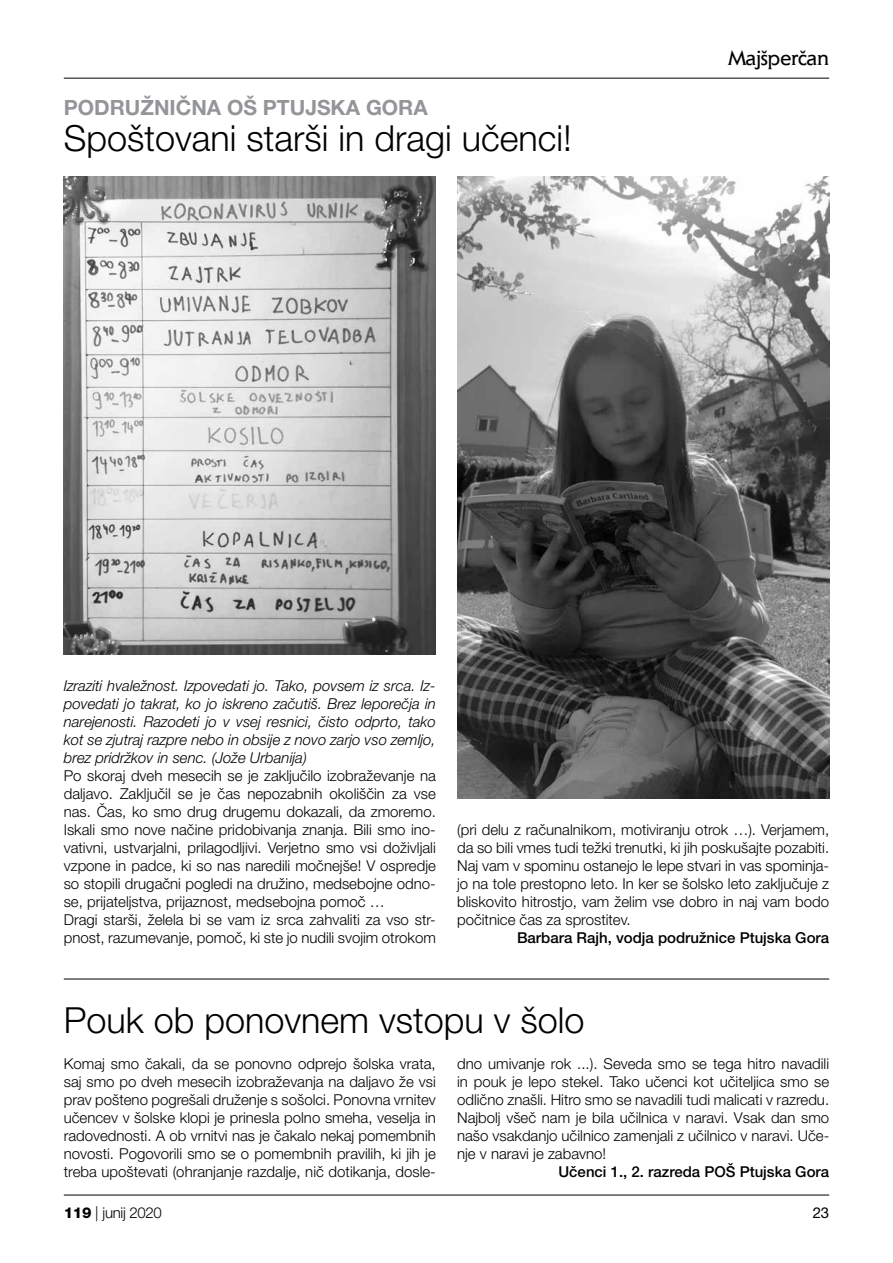
<style>
.page{position:relative;width:893px;height:1263px;background:#fff}
.page>*{position:absolute;margin:0;border:0;box-sizing:border-box;transform-origin:0 0}
.t1{font:300 36px "Helvetica Neue LT Pro";color:#000}
.t2{font:700 21px "Helvetica Neue LT Pro";color:#939598}
.t3{font:21px "Elan Itc TOT";letter-spacing:-.02em;color:#000}
.t4{font:300 15px/18px "Helvetica Neue LT Pro";color:#000;text-align:justify}
.t5{font:italic 300 15px/18px "Helvetica Neue LT Pro";color:#000;text-align:justify}
.t6{font:500 15px "Helvetica Neue LT Pro";color:#000}
.t7{font:300 15px "Helvetica Neue LT Pro";letter-spacing:-.02em;color:#000}
.t8{font:15px "Helvetica Neue LT Pro";color:#000}
.s1{font-weight:800}
</style>
<div class="page">
<hr style="left:64px;top:78px;width:765px;height:1px;background:#000">
<hr style="left:64px;top:1195px;width:765px;height:1px;background:#000">
<img style="left:64px;top:177px;width:372px;height:478px">
<img style="left:457px;top:177px;width:372px;height:622px">
<hr style="left:64px;top:979px;width:765px;height:1px;background:#000">
<h2 class="t2" style="left:64px;top:94px;width:366px">PODRUŽNIČNA OŠ PTUJSKA GORA</h2>
<h1 class="t1" style="left:64px;top:116px;width:510px">Spoštovani starši in dragi učenci!</h1>
<h2 class="t3" style="left:728px;top:46px;width:103px">Majšperčan</h2>
<p class="t5" style="left:64px;top:676px;width:374px">Izraziti hvaležnost. Izpovedati jo. Tako, povsem iz srca. Iz&shy;povedati jo takrat, ko jo iskreno začutiš. Brez leporečja in narejenosti. Razodeti jo v vsej resnici, čisto odprto, tako kot se zjutraj razpre nebo in obsije z novo zarjo vso zemljo, brez pridržkov in senc. (Jože Urbanija)</p>
<p class="t4" style="left:64px;top:766px;width:374px;text-align:left">Po skoraj dveh mesecih se je zaključilo izobraževanje na daljavo. Zaključil se je čas nepozabnih okoliščin za vse nas. Čas, ko smo drug drugemu dokazali, da zmoremo.<br>Iskali smo nove načine pridobivanja znanja. Bili smo ino&shy;vativni, ustvarjalni, prilagodljivi. Verjetno smo vsi doživljali vzpone in padce, ki so nas naredili močnejše! V ospredje so stopili drugačni pogledi na družino, medsebojne odno&shy;se, prijateljstva, prijaznost, medsebojna pomoč …<br>Dragi starši, želela bi se vam iz srca zahvaliti za vso str&shy;pnost, razumevanje, pomoč, ki ste jo nudili svojim otrokom</p>
<p class="t4" style="left:457px;top:820px;width:374px">(pri delu z računalnikom, motiviranju otrok …). Verjamem, da so bili vmes tudi težki trenutki, ki jih poskušajte pozabiti.<br>Naj vam v spominu ostanejo le lepe stvari in vas spominja&shy;jo na tole prestopno leto. In ker se šolsko leto zaključuje z bliskovito hitrostjo, vam želim vse dobro in naj vam bodo počitnice čas za sprostitev.</p>
<p class="t6" style="left:517px;top:928px;width:314px">Barbara Rajh, vodja podružnice Ptujska Gora</p>
<h1 class="t1" style="left:64px;top:998px;width:522px">Pouk ob ponovnem vstopu v šolo</h1>
<p class="t4" style="left:64px;top:1054px;width:374px">Komaj smo čakali, da se ponovno odprejo šolska vrata, saj smo po dveh mesecih izobraževanja na daljavo že vsi prav pošteno pogrešali druženje s sošolci. Ponovna vrnitev učencev v šolske klopi je prinesla polno smeha, veselja in radovednosti. A ob vrnitvi nas je čakalo nekaj pomembnih novosti. Pogovorili smo se o pomembnih pravilih, ki jih je treba upoštevati (ohranjanje razdalje, nič dotikanja, dosle-</p>
<p class="t4" style="left:457px;top:1054px;width:374px">dno umivanje rok ...). Seveda smo se tega hitro navadili in pouk je lepo stekel. Tako učenci kot učiteljica smo se odlično znašli. Hitro smo se navadili tudi malicati v razredu.<br>Najbolj všeč nam je bila učilnica v naravi. Vsak dan smo našo vsakdanjo učilnico zamenjali z učilnico v naravi. Uče&shy;nje v naravi je zabavno!</p>
<p class="t6" style="left:558px;top:1162px;width:272px">Učenci 1., 2. razreda POŠ Ptujska Gora</p>
<p class="t7" style="left:64px;top:1204px;width:100px"><span class="s1">119</span> | junij 2020</p>
<p class="t8" style="left:813px;top:1204px;width:18px">23</p>
</div>
